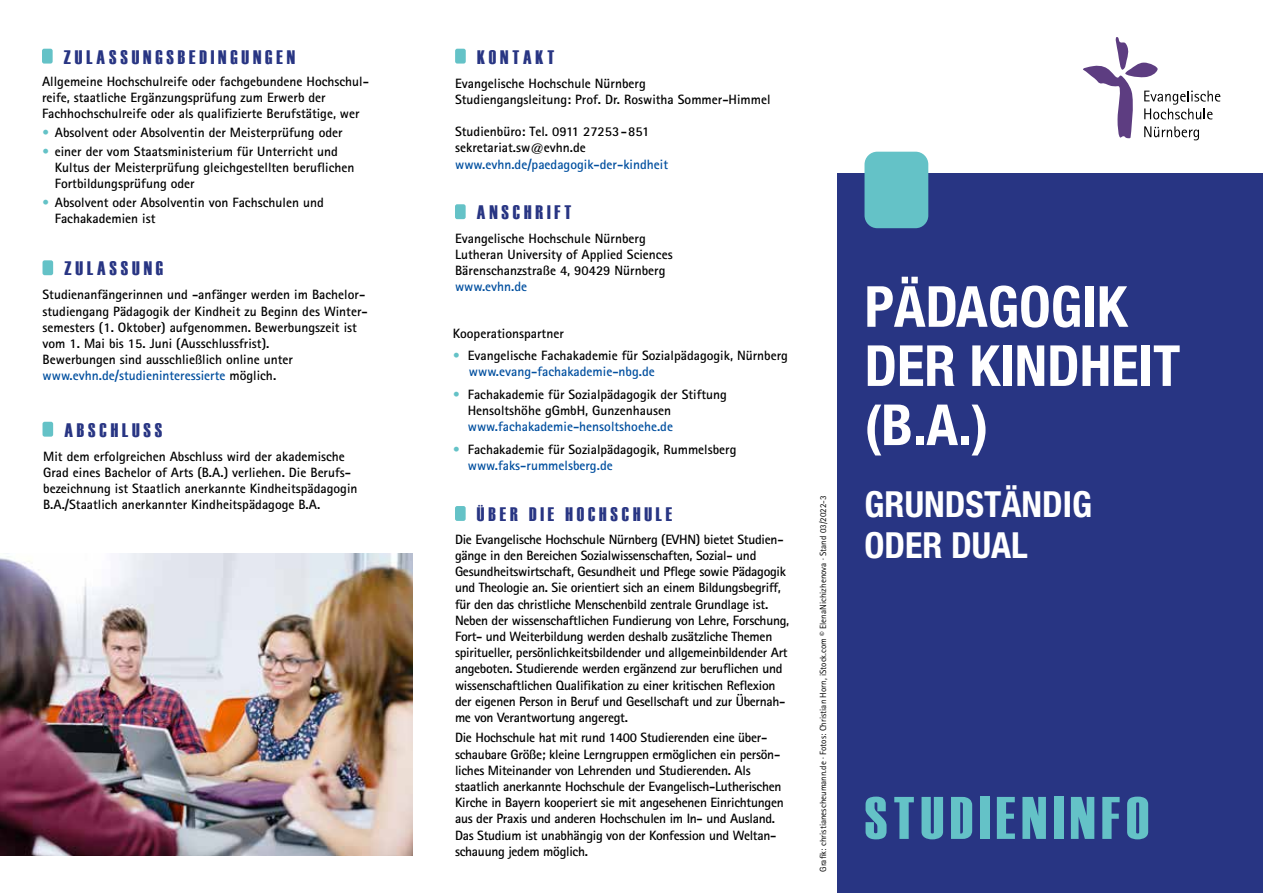
<style>
.page{position:relative;width:1263px;height:893px;background:#fff}
.page>*{position:absolute;margin:0;border:0;box-sizing:border-box;transform-origin:0 0}
.t1{font:60px "Haettenschweiler";letter-spacing:.1em;color:#64c2c7}
.t2{font:700 condensed 56.7px/59.1px "Helvetica Neue";color:#fff}
.t3{font:700 condensed 36px/40.5px "Helvetica Neue";color:#fff}
.t4{font:19.5px "Haettenschweiler";letter-spacing:.2em;color:#283583}
.t5{font:700 13.5px/16.2px "AT Rotis Sans Serif";color:#000}
.t6{font:700 13.5px/16.2px "AT Rotis Sans Serif";letter-spacing:-.02em;color:#000}
.t7{font:700 13.5px "AT Rotis Sans Serif";color:#004f9f}
.t8{font:9px "AT Rotis Sans Serif";color:#000}
.s1{color:#64c2c7}
.s2{color:#004f9f}
</style>
<div class="page">
<img style="left:0;top:554px;width:412px;height:302px">
<div style="left:455px;top:204px;width:11px;height:15px;background:#64c2c7;border-radius:2px"></div>
<div style="left:455px;top:506px;width:11px;height:15px;background:#64c2c7;border-radius:2px"></div>
<div style="left:43px;top:422px;width:10px;height:15px;background:#64c2c7;border-radius:2px"></div>
<div style="left:455px;top:49px;width:11px;height:15px;background:#64c2c7;border-radius:2px"></div>
<div style="left:43px;top:260px;width:10px;height:15px;background:#64c2c7;border-radius:2px"></div>
<div style="left:838px;top:174px;width:425px;height:719px;background:#283583"></div>
<div style="left:864px;top:152px;width:64px;height:76px;background:#64c2c7;border-radius:13px"></div>
<svg style="left:1083px;top:37px;width:137px;height:103px"></svg>
<div style="left:42px;top:49px;width:11px;height:15px;background:#64c2c7;border-radius:2px"></div>
<h3 class="t4" style="left:64px;top:46px;width:233px">ZULASSUNGSBEDINGUNGEN</h3>
<p class="t5" style="left:42px;top:73px;width:328px">Allgemeine Hochschulreife oder fachgebundene Hochschul&shy;reife, staatliche Ergänzungsprüfung zum Erwerb der<br>Fachhochschulreife oder als qualifizierte Berufstätige, wer</p>
<p class="t5" style="left:42px;top:124px;width:302px"><span class="s1">•</span> Absolvent oder Absolventin der Meisterprüfung oder</p>
<p class="t5" style="left:55px;top:143px;width:301px;text-indent:-13px"><span class="s1">•</span> einer der vom Staatsministerium für Unterricht und<br>Kultus der Meisterprüfung gleichgestellten beruflichen<br>Fortbildungsprüfung oder</p>
<p class="t5" style="left:55px;top:194px;width:270px;text-indent:-13px"><span class="s1">•</span> Absolvent oder Absolventin von Fachschulen und<br>Fachakademien ist</p>
<h3 class="t4" style="left:64px;top:257px;width:100px">ZULASSUNG</h3>
<p class="t5" style="left:43px;top:286px;width:327px">Studienanfängerinnen und -anfänger werden im Bachelor&shy;studiengang Pädagogik der Kindheit zu Beginn des Winter&shy;semesters (1. Oktober) aufgenommen. Bewerbungszeit ist vom 1. Mai bis 15. Juni (Ausschlussfrist).<br>Bewerbungen sind ausschließlich online unter <span class="s2">www.evhn.de/studieninteressierte</span> möglich.</p>
<h3 class="t4" style="left:64px;top:419px;width:99px">ABSCHLUSS</h3>
<p class="t5" style="left:43px;top:448px;width:316px">Mit dem erfolgreichen Abschluss wird der akademische Grad eines Bachelor of Arts (B.A.) verliehen. Die Berufs&shy;bezeichnung ist Staatlich anerkannte Kindheitspädagogin B.A./Staatlich anerkannter Kindheitspädagoge B.A.</p>
<h3 class="t4" style="left:477px;top:46px;width:79px">KONTAKT</h3>
<p class="t5" style="left:455px;top:75px;width:317px">Evangelische Hochschule Nürnberg<br>Studiengangsleitung: Prof. Dr. Roswitha Sommer-Himmel</p>
<p class="t5" style="left:455px;top:123px;width:196px">Studienbüro: Tel. 0911 27253-851 sekretariat.sw@evhn.de</p>
<p class="t7" style="left:455px;top:155px;width:214px">www.evhn.de/paedagogik-der-kindheit</p>
<h3 class="t4" style="left:477px;top:201px;width:96px">ANSCHRIFT</h3>
<p class="t5" style="left:455px;top:230px;width:219px">Evangelische Hochschule Nürnberg<br>Lutheran University of Applied Sciences<br>Bärenschanzstraße 4, 90429 Nürnberg</p>
<p class="t7" style="left:455px;top:278px;width:74px">www.evhn.de</p>
<p class="t5" style="left:453px;top:325px;width:112px">Kooperationspartner</p>
<p class="t5" style="left:469px;top:347px;width:321px;text-indent:-16px"><span class="s1">•</span> Evangelische Fachakademie für Sozialpädagogik, Nürnberg <span class="s2">www.evang-fachakademie-nbg.de</span></p>
<p class="t5" style="left:468px;top:386px;width:261px;text-indent:-15px"><span class="s1">•</span> Fachakademie für Sozialpädagogik der Stiftung<br>Hensoltshöhe gGmbH, Gunzenhausen</p>
<p class="t7" style="left:468px;top:418px;width:207px">www.fachakademie-hensoltshoehe.de</p>
<p class="t5" style="left:468px;top:441px;width:270px;text-indent:-15px"><span class="s1">•</span> Fachakademie für Sozialpädagogik, Rummelsberg <span class="s2">www.faks-rummelsberg.de</span></p>
<h3 class="t4" style="left:477px;top:503px;width:197px">ÜBER DIE HOCHSCHULE</h3>
<p class="t6" style="left:455px;top:531px;width:336px">Die Evangelische Hochschule Nürnberg (EVHN) bietet Studien&shy;gänge in den Bereichen Sozialwissenschaften, Sozial- und Gesundheitswirtschaft, Gesundheit und Pflege sowie Pädagogik und Theologie an. Sie orientiert sich an einem Bildungsbegriff, für den das christliche Menschenbild zentrale Grundlage ist.<br>Neben der wissenschaftlichen Fundierung von Lehre, Forschung, Fort- und Weiterbildung werden deshalb zusätzliche Themen spiritueller, persönlichkeitsbildender und allgemeinbildender Art angeboten. Studierende werden ergänzend zur beruflichen und wissenschaftlichen Qualifikation zu einer kritischen Reflexion der eigenen Person in Beruf und Gesellschaft und zur Übernah&shy;me von Verantwortung angeregt.</p>
<p class="t6" style="left:455px;top:729px;width:330px">Die Hochschule hat mit rund 1400 Studierenden eine über&shy;schaubare Größe; kleine Lerngruppen ermöglichen ein persön&shy;liches Miteinander von Lehrenden und Studierenden. Als staatlich anerkannte Hochschule der Evangelisch-Lutherischen Kirche in Bayern kooperiert sie mit angesehenen Einrichtungen aus der Praxis und anderen Hochschulen im In- und Ausland.<br>Das Studium ist unabhängig von der Konfession und Weltan&shy;schauung jedem möglich.</p>
<p class="t8" style="left:818px;top:872px;width:377px;rotate:-90deg">Grafik: christianescheumann.de · Fotos: Christian Horn, iStock.com © ElenaNichizhenova · Stand 03/2022-3</p>
<h2 class="t2" style="left:864px;top:276px;width:317px">PÄDAGOGIK<br>DER KINDHEIT (B.A.)</h2>
<h3 class="t3" style="left:864px;top:484px;width:229px">GRUNDSTÄNDIG<br>ODER DUAL</h3>
<h1 class="t1" style="left:864px;top:784px;width:286px">STUDIENINFO</h1>
</div>
